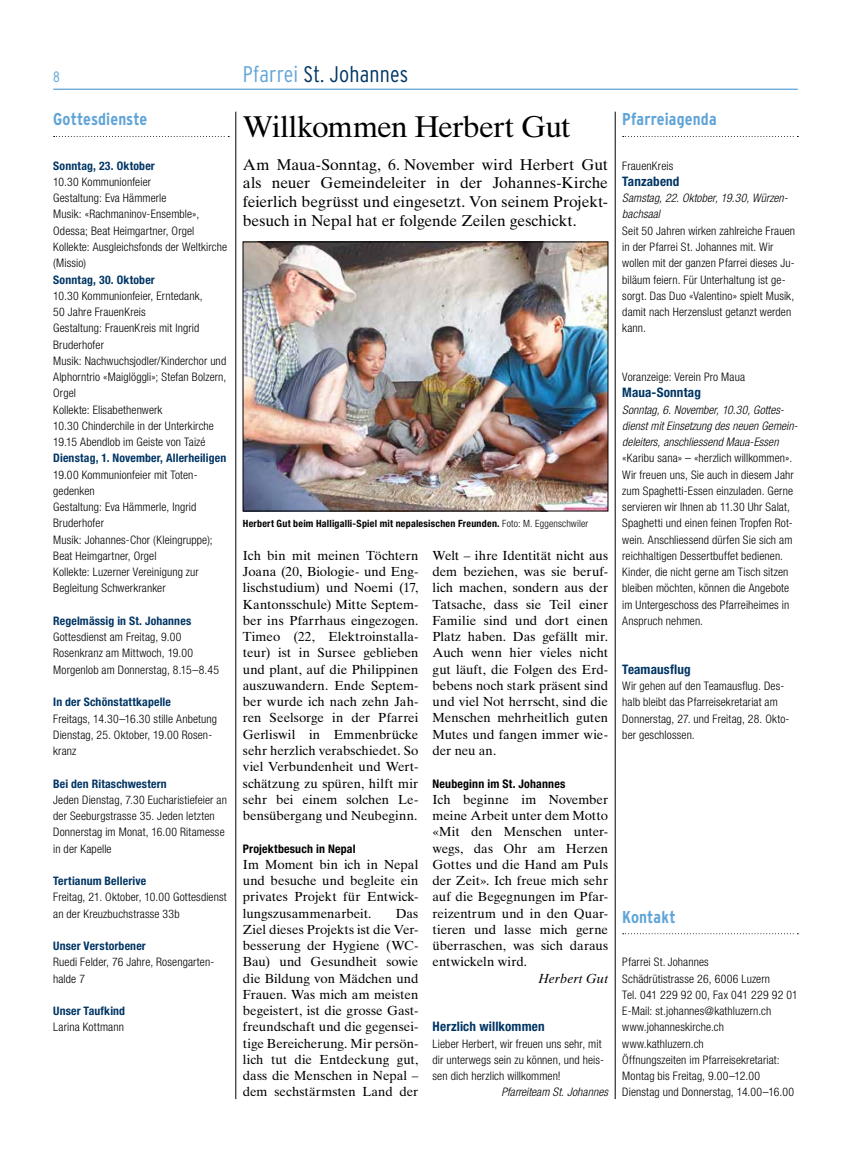
<style>
.page{position:relative;width:851px;height:1170px;background:#fff}
.page>*{position:absolute;margin:0;border:0;box-sizing:border-box;transform-origin:0 0}
.t1{font:30px "Times Ten LT Std";letter-spacing:-.03em;color:#000}
.t2{font:300 condensed 22.5px "Interstate";letter-spacing:.01em;color:#003564}
.t3{font:700 condensed 17.12px "Interstate";letter-spacing:.005em;color:#60a4d7}
.t4{font:15.62px/18.8px "Times Ten LT Std";letter-spacing:-.005em;color:#000;text-align:justify}
.t5{font:300 condensed 15px "Interstate";color:#60a4d7}
.t6{font:13.12px/16.2px "Times Ten LT Std";color:#000;text-align:justify}
.t7{font:700 condensed 13.12px "Helvetica Neue LT Std";letter-spacing:.01em;color:#003564}
.t8{font:italic 13.12px "Times Ten LT Std";letter-spacing:.01em;color:#000}
.t9{font:700 condensed 11.88px "Helvetica Neue LT Std";letter-spacing:.015em;color:#000}
.t10{font:300 condensed 11.75px/16.2px "Helvetica Neue LT Std";letter-spacing:.01em;color:#000}
.t11{font:700 condensed 11.75px "Helvetica Neue LT Std";letter-spacing:.015em;color:#003564}
.t12{font:italic 300 condensed 11.75px/16.2px "Helvetica Neue LT Std";letter-spacing:.005em;color:#000}
.t13{font:700 condensed 10px "Helvetica Neue LT Std";letter-spacing:.025em;color:#000}
.s1{color:#60a4d7}
.s2{font-weight:300}
</style>
<div class="page">
<hr style="left:53px;top:89px;width:744px;height:1px;background:#60a4d7">
<hr style="left:235px;top:112px;width:1px;height:986px;background:#000">
<hr style="left:615px;top:112px;width:1px;height:986px;background:#000">
<img style="left:245px;top:244px;width:361px;height:265px">
<div style="left:243px;top:242px;width:365px;height:269px;border:1px solid #000"></div>
<svg style="left:54px;top:136px;width:175px;height:1px"></svg>
<svg style="left:622px;top:136px;width:176px;height:1px"></svg>
<svg style="left:622px;top:933px;width:176px;height:1px"></svg>
<p class="t5" style="left:53px;top:68px;width:8px">8</p>
<h2 class="t2" style="left:243px;top:62px;width:167px"><span class="s1">Pfarrei</span> St. Johannes</h2>
<h1 class="t1" style="left:243px;top:109px;width:329px">Willkommen Herbert Gut</h1>
<h3 class="t4" style="left:243px;top:155px;width:366px">Am Maua-Sonntag, 6. November wird Herbert Gut als neuer Gemeindeleiter in der Johannes-Kirche feierlich begrüsst und eingesetzt. Von seinem Projekt&shy;besuch in Nepal hat er folgende Zeilen geschickt.</h3>
<h3 class="t3" style="left:53px;top:110px;width:96px">Gottesdienste</h3>
<p class="t11" style="left:53px;top:158px;width:103px">Sonntag, 23. Oktober</p>
<p class="t10" style="left:53px;top:173px;width:175px">10.30 Kommunionfeier<br>Gestaltung: Eva Hämmerle<br>Musik: «Rachmaninov-Ensemble»,<br>Odessa; Beat Heimgartner, Orgel<br>Kollekte: Ausgleichsfonds der Weltkirche (Missio)</p>
<p class="t11" style="left:53px;top:272px;width:103px">Sonntag, 30. Oktober</p>
<p class="t10" style="left:53px;top:287px;width:175px">10.30 Kommunionfeier, Erntedank,<br>50 Jahre FrauenKreis<br>Gestaltung: FrauenKreis mit Ingrid<br>Bruderhofer<br>Musik: Nachwuchsjodler/Kinderchor und<br>Alphorntrio «Maiglöggli»; Stefan Bolzern,<br>Orgel<br>Kollekte: Elisabethenwerk<br>10.30 Chinderchile in der Unterkirche<br>19.15 Abendlob im Geiste von Taizé</p>
<p class="t11" style="left:53px;top:451px;width:175px">Dienstag, 1. November, Allerheiligen</p>
<p class="t10" style="left:53px;top:466px;width:161px">19.00 Kommunionfeier mit Toten&shy;gedenken<br>Gestaltung: Eva Hämmerle, Ingrid<br>Bruderhofer<br>Musik: Johannes-Chor (Kleingruppe);<br>Beat Heimgartner, Orgel<br>Kollekte: Luzerner Vereinigung zur<br>Begleitung Schwerkranker</p>
<p class="t11" style="left:53px;top:613px;width:139px">Regelmässig in St. Johannes</p>
<p class="t10" style="left:53px;top:628px;width:167px">Gottesdienst am Freitag, 9.00<br>Rosenkranz am Mittwoch, 19.00<br>Morgenlob am Donnerstag, 8.15–8.45</p>
<p class="t11" style="left:53px;top:695px;width:119px">In der Schönstattkapelle</p>
<p class="t10" style="left:53px;top:710px;width:165px">Freitags, 14.30–16.30 stille Anbetung<br>Dienstag, 25. Oktober, 19.00 Rosen&shy;kranz</p>
<p class="t11" style="left:53px;top:776px;width:115px">Bei den Ritaschwestern</p>
<p class="t10" style="left:53px;top:791px;width:175px">Jeden Dienstag, 7.30 Eucharistiefeier an der Seeburgstrasse 35. Jeden letzten Donnerstag im Monat, 16.00 Ritamesse in der Kapelle</p>
<p class="t11" style="left:53px;top:873px;width:94px">Tertianum Bellerive</p>
<p class="t10" style="left:53px;top:888px;width:175px">Freitag, 21. Oktober, 10.00 Gottesdienst an der Kreuzbuchstrasse 33b</p>
<p class="t11" style="left:53px;top:938px;width:94px">Unser Verstorbener</p>
<p class="t10" style="left:53px;top:953px;width:163px">Ruedi Felder, 76 Jahre, Rosengarten&shy;halde 7</p>
<p class="t11" style="left:53px;top:1003px;width:73px">Unser Taufkind</p>
<p class="t10" style="left:53px;top:1018px;width:72px">Larina Kottmann</p>
<p class="t13" style="left:243px;top:517px;width:347px">Herbert Gut beim Halligalli-Spiel mit nepalesischen Freunden. <span class="s2">Foto: M. Eggenschwiler</span></p>
<p class="t6" style="left:243px;top:547px;width:177px">Ich bin mit meinen Töchtern Joana (20, Biologie- und Eng&shy;lischstudium) und Noemi (17, Kantonsschule) Mitte Septem&shy;ber ins Pfarrhaus eingezogen.<br>Timeo (22, Elektroinstalla&shy;teur) ist in Sursee geblieben und plant, auf die Philippinen auszuwandern. Ende Septem&shy;ber wurde ich nach zehn Jah&shy;ren Seelsorge in der Pfarrei Gerliswil in Emmenbrücke sehr herzlich verabschiedet. So viel Verbundenheit und Wert&shy;schätzung zu spüren, hilft mir sehr bei einem solchen Le&shy;bensübergang und Neubeginn.</p>
<p class="t9" style="left:243px;top:841px;width:114px">Projektbesuch in Nepal</p>
<p class="t6" style="left:243px;top:856px;width:177px">Im Moment bin ich in Nepal und besuche und begleite ein privates Projekt für Entwick&shy;lungszusammenarbeit.</p>
<p class="t6" style="left:432px;top:547px;width:177px">Welt – ihre Identität nicht aus dem beziehen, was sie beruf&shy;lich machen, sondern aus der Tatsache, dass sie Teil einer Familie sind und dort einen Platz haben. Das gefällt mir.<br>Auch wenn hier vieles nicht gut läuft, die Folgen des Erd&shy;bebens noch stark präsent sind und viel Not herrscht, sind die Menschen mehrheitlich guten Mutes und fangen immer wie&shy;der neu an.</p>
<p class="t9" style="left:432px;top:776px;width:134px">Neubeginn im St. Johannes</p>
<p class="t6" style="left:432px;top:791px;width:177px">Ich beginne im November meine Arbeit unter dem Motto «Mit den Menschen unter&shy;wegs, das Ohr am Herzen Gottes und die Hand am Puls der Zeit». Ich freue mich sehr auf die Begegnungen im Pfar&shy;reizentrum und in den Quar&shy;tieren und lasse mich gerne überraschen, was sich daraus entwickeln wird.</p>
<p class="t8" style="left:538px;top:970px;width:72px">Herbert Gut</p>
<p class="t7" style="left:432px;top:1018px;width:114px">Herzlich willkommen</p>
<p class="t10" style="left:432px;top:1035px;width:173px">Lieber Herbert, wir freuen uns sehr, mit dir unterwegs sein zu können, und heis&shy;sen dich herzlich willkommen!</p>
<p class="t12" style="left:501px;top:1084px;width:108px">Pfarreiteam St. Johannes</p>
<p class="t6" style="left:243px;top:904px;width:177px;text-indent:153px">Das Ziel dieses Projekts ist die Ver&shy;besserung der Hygiene (WC-Bau) und Gesundheit sowie die Bildung von Mädchen und Frauen. Was mich am meisten begeistert, ist die grosse Gast&shy;freundschaft und die gegensei&shy;tige Bereicherung. Mir persön&shy;lich tut die Entdeckung gut, dass die Menschen in Nepal – dem sechstärmsten Land der</p>
<h3 class="t3" style="left:622px;top:110px;width:96px">Pfarreiagenda</h3>
<p class="t10" style="left:622px;top:157px;width:52px">FrauenKreis</p>
<p class="t7" style="left:622px;top:173px;width:59px">Tanzabend</p>
<p class="t12" style="left:622px;top:190px;width:167px">Samstag, 22. Oktober, 19.30, Würzen&shy;bachsaal</p>
<p class="t10" style="left:622px;top:222px;width:174px">Seit 50 Jahren wirken zahlreiche Frauen in der Pfarrei St. Johannes mit. Wir wollen mit der ganzen Pfarrei dieses Ju&shy;biläum feiern. Für Unterhaltung ist ge&shy;sorgt. Das Duo «Valentino» spielt Musik, damit nach Herzenslust getanzt werden kann.</p>
<p class="t10" style="left:622px;top:368px;width:124px">Voranzeige: Verein Pro Maua</p>
<p class="t7" style="left:622px;top:384px;width:80px">Maua-Sonntag</p>
<p class="t12" style="left:622px;top:401px;width:177px">Sonntag, 6. November, 10.30, Gottes&shy;dienst mit Einsetzung des neuen Gemein&shy;deleiters, anschliessend Maua-Essen</p>
<p class="t10" style="left:622px;top:450px;width:173px">«Karibu sana» – «herzlich willkommen».<br>Wir freuen uns, Sie auch in diesem Jahr zum Spaghetti-Essen einzuladen. Gerne servieren wir Ihnen ab 11.30 Uhr Salat, Spaghetti und einen feinen Tropfen Rot&shy;wein. Anschliessend dürfen Sie sich am reichhaltigen Dessertbuffet bedienen.<br>Kinder, die nicht gerne am Tisch sitzen bleiben möchten, können die Angebote im Untergeschoss des Pfarreiheimes in Anspruch nehmen.</p>
<p class="t7" style="left:622px;top:661px;width:70px">Teamausflug</p>
<p class="t10" style="left:622px;top:677px;width:169px">Wir gehen auf den Teamausflug. Des&shy;halb bleibt das Pfarreisekretariat am<br>Donnerstag, 27. und Freitag, 28. Okto&shy;ber geschlossen.</p>
<h3 class="t3" style="left:622px;top:907px;width:55px">Kontakt</h3>
<p class="t10" style="left:622px;top:953px;width:177px">Pfarrei St. Johannes<br>Schädrütistrasse 26, 6006 Luzern<br>Tel. 041 229 92 00, Fax 041 229 92 01<br>E-Mail: st.johannes@kathluzern.ch www.johanneskirche.ch www.kathluzern.ch<br>Öffnungszeiten im Pfarreisekretariat:<br>Montag bis Freitag, 9.00–12.00<br>Dienstag und Donnerstag, 14.00–16.00</p>
</div>
